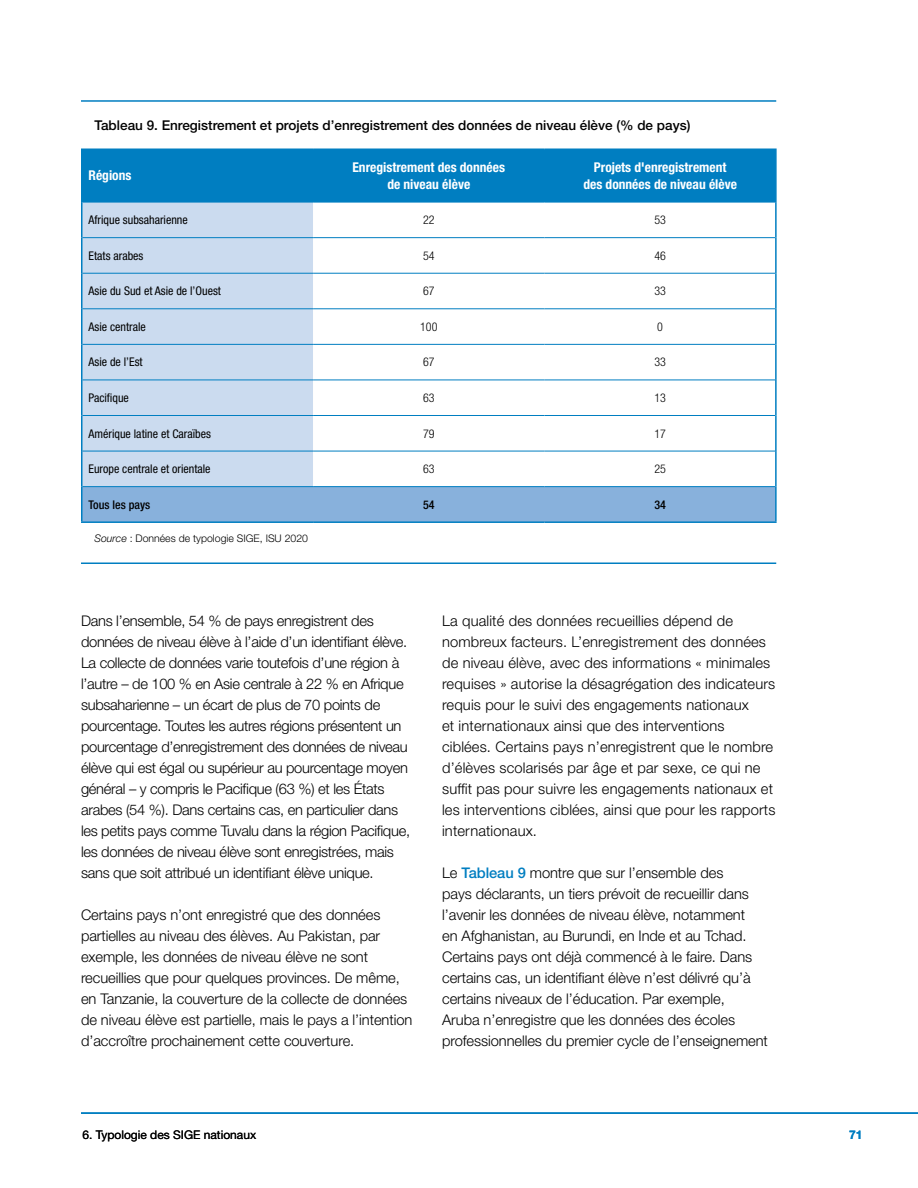
<style>
.page{position:relative;width:918px;height:1188px;background:#fff}
.page>*{position:absolute;margin:0;border:0;box-sizing:border-box;transform-origin:0 0}
.FR_TEXT_body{font:300 14.7px/21px "Helvetica Neue LT Std";letter-spacing:-.005em;color:#000}
.Table_text_Bold_COND{font:700 condensed 13.5px/16.2px "Helvetica Neue LT Std";color:#fff;text-align:center}
.FR_Figure_table{font:500 13.5px "Helvetica Neue LT Std";color:#000}
.FR_Table_text_Conden{font:condensed 12px "Helvetica Neue LT Std";color:#000}
.FR_Table_text{font:300 condensed 12px "Helvetica Neue LT Std";color:#000}
.t1{font:12px "Helvetica Neue LT Std";color:#000}
.Table_text_Medium_CO{font:500 condensed 12px "Helvetica Neue LT Std";color:#000}
.t2{font:700 12px "Helvetica Neue LT Std";color:#007ec1}
.FR_Source{font:300 10.5px "Helvetica Neue LT Std";color:#000}
.s1{font-style:italic}
.s2{font-weight:500;color:#007ec1}
</style>
<div class="page">
<hr style="left:81px;top:1112px;width:837px;height:2px;background:#007ec1">
<hr style="left:81px;top:100px;width:695px;height:2px;background:#007ec1">
<hr style="left:81px;top:562px;width:695px;height:2px;background:#007ec1">
<div style="left:82px;top:150px;width:693px;height:52px;background:#007ec1"></div>
<div style="left:82px;top:203px;width:231px;height:283px;background:#cbdbef"></div>
<svg style="left:313px;top:238px;width:462px;height:213px"></svg>
<div style="left:82px;top:487px;width:693px;height:34px;background:#88b1dc"></div>
<hr style="left:82px;top:237px;width:231px;height:1px;background:#007ec1">
<hr style="left:313px;top:237px;width:231px;height:1px;background:#007ec1">
<hr style="left:544px;top:237px;width:231px;height:1px;background:#007ec1">
<hr style="left:82px;top:273px;width:231px;height:1px;background:#007ec1">
<hr style="left:313px;top:273px;width:231px;height:1px;background:#007ec1">
<hr style="left:544px;top:273px;width:231px;height:1px;background:#007ec1">
<hr style="left:82px;top:308px;width:231px;height:1px;background:#007ec1">
<hr style="left:313px;top:308px;width:231px;height:1px;background:#007ec1">
<hr style="left:544px;top:308px;width:231px;height:1px;background:#007ec1">
<hr style="left:82px;top:344px;width:231px;height:1px;background:#007ec1">
<hr style="left:313px;top:344px;width:231px;height:1px;background:#007ec1">
<hr style="left:544px;top:344px;width:231px;height:1px;background:#007ec1">
<hr style="left:82px;top:380px;width:231px;height:1px;background:#007ec1">
<hr style="left:313px;top:380px;width:231px;height:1px;background:#007ec1">
<hr style="left:544px;top:380px;width:231px;height:1px;background:#007ec1">
<hr style="left:82px;top:415px;width:231px;height:1px;background:#007ec1">
<hr style="left:313px;top:415px;width:231px;height:1px;background:#007ec1">
<hr style="left:544px;top:415px;width:231px;height:1px;background:#007ec1">
<hr style="left:82px;top:451px;width:231px;height:1px;background:#007ec1">
<hr style="left:313px;top:451px;width:231px;height:1px;background:#007ec1">
<hr style="left:544px;top:451px;width:231px;height:1px;background:#007ec1">
<hr style="left:313px;top:202px;width:231px;height:1px;background:#007ec1">
<hr style="left:544px;top:202px;width:231px;height:1px;background:#007ec1">
<hr style="left:82px;top:202px;width:231px;height:1px;background:#007ec1">
<hr style="left:82px;top:486px;width:231px;height:1px;background:#007ec1">
<hr style="left:313px;top:486px;width:231px;height:1px;background:#007ec1">
<hr style="left:544px;top:486px;width:231px;height:1px;background:#007ec1">
<hr style="left:81px;top:148px;width:232px;height:2px;background:#007ec1">
<hr style="left:81px;top:150px;width:1px;height:52px;background:#007ec1">
<hr style="left:313px;top:148px;width:231px;height:2px;background:#007ec1">
<hr style="left:544px;top:148px;width:233px;height:2px;background:#007ec1">
<hr style="left:775px;top:150px;width:2px;height:52px;background:#007ec1">
<hr style="left:81px;top:202px;width:1px;height:36px;background:#007ec1">
<hr style="left:775px;top:202px;width:2px;height:36px;background:#007ec1">
<hr style="left:81px;top:238px;width:1px;height:35px;background:#007ec1">
<hr style="left:775px;top:238px;width:2px;height:35px;background:#007ec1">
<hr style="left:81px;top:273px;width:1px;height:36px;background:#007ec1">
<hr style="left:775px;top:273px;width:2px;height:36px;background:#007ec1">
<hr style="left:81px;top:309px;width:1px;height:35px;background:#007ec1">
<hr style="left:775px;top:309px;width:2px;height:35px;background:#007ec1">
<hr style="left:81px;top:344px;width:1px;height:36px;background:#007ec1">
<hr style="left:775px;top:344px;width:2px;height:36px;background:#007ec1">
<hr style="left:81px;top:380px;width:1px;height:35px;background:#007ec1">
<hr style="left:775px;top:380px;width:2px;height:35px;background:#007ec1">
<hr style="left:81px;top:415px;width:1px;height:36px;background:#007ec1">
<hr style="left:775px;top:415px;width:2px;height:36px;background:#007ec1">
<hr style="left:81px;top:451px;width:1px;height:36px;background:#007ec1">
<hr style="left:775px;top:451px;width:2px;height:36px;background:#007ec1">
<hr style="left:81px;top:487px;width:1px;height:34px;background:#007ec1">
<hr style="left:775px;top:487px;width:2px;height:34px;background:#007ec1">
<hr style="left:81px;top:521px;width:232px;height:2px;background:#007ec1">
<hr style="left:313px;top:521px;width:231px;height:2px;background:#007ec1">
<hr style="left:544px;top:521px;width:233px;height:2px;background:#007ec1">
<p class="FR_Figure_table" style="left:94px;top:117px;width:597px">Tableau 9. Enregistrement et projets d’enregistrement des données de niveau élève (% de pays)</p>
<p class="Table_text_Bold_COND" style="left:88px;top:167px;width:44px">Régions</p>
<p class="Table_text_Bold_COND" style="left:352px;top:159px;width:154px">Enregistrement des données de niveau élève</p>
<p class="Table_text_Bold_COND" style="left:583px;top:159px;width:155px">Projets d'enregistrement des données de niveau élève</p>
<p class="FR_Table_text_Conden" style="left:88px;top:213px;width:101px">Afrique subsaharienne</p>
<p class="FR_Table_text" style="left:423px;top:213px;width:13px">22</p>
<p class="FR_Table_text" style="left:654px;top:213px;width:13px">53</p>
<p class="FR_Table_text_Conden" style="left:88px;top:249px;width:56px">Etats arabes</p>
<p class="FR_Table_text" style="left:423px;top:249px;width:13px">54</p>
<p class="FR_Table_text" style="left:654px;top:249px;width:13px">46</p>
<p class="FR_Table_text_Conden" style="left:88px;top:284px;width:134px">Asie du Sud et Asie de l’Ouest</p>
<p class="FR_Table_text" style="left:423px;top:284px;width:13px">67</p>
<p class="FR_Table_text" style="left:654px;top:284px;width:13px">33</p>
<p class="FR_Table_text_Conden" style="left:88px;top:320px;width:59px">Asie centrale</p>
<p class="FR_Table_text" style="left:420px;top:320px;width:19px">100</p>
<p class="FR_Table_text" style="left:657px;top:320px;width:7px">0</p>
<p class="FR_Table_text_Conden" style="left:88px;top:355px;width:56px">Asie de l’Est</p>
<p class="FR_Table_text" style="left:423px;top:355px;width:13px">67</p>
<p class="FR_Table_text" style="left:654px;top:355px;width:13px">33</p>
<p class="FR_Table_text_Conden" style="left:88px;top:391px;width:42px">Pacifique</p>
<p class="FR_Table_text" style="left:423px;top:391px;width:13px">63</p>
<p class="FR_Table_text" style="left:654px;top:391px;width:13px">13</p>
<p class="FR_Table_text_Conden" style="left:88px;top:426px;width:124px">Amérique latine et Caraïbes</p>
<p class="FR_Table_text" style="left:423px;top:426px;width:13px">79</p>
<p class="FR_Table_text" style="left:654px;top:426px;width:13px">17</p>
<p class="FR_Table_text_Conden" style="left:88px;top:462px;width:124px">Europe centrale et orientale</p>
<p class="FR_Table_text" style="left:423px;top:462px;width:13px">63</p>
<p class="FR_Table_text" style="left:654px;top:462px;width:13px">25</p>
<p class="Table_text_Medium_CO" style="left:88px;top:497px;width:63px">Tous les pays</p>
<p class="Table_text_Medium_CO" style="left:423px;top:497px;width:13px">54</p>
<p class="Table_text_Medium_CO" style="left:654px;top:497px;width:13px">34</p>
<p class="FR_Source" style="left:94px;top:532px;width:215px"><span class="s1">Source</span> : Données de typologie SIGE, ISU 2020</p>
<p class="FR_TEXT_body" style="left:81px;top:610px;width:331px">Dans l’ensemble, 54 % de pays enregistrent des données de niveau élève à l’aide d’un identifiant élève.<br>La collecte de données varie toutefois d’une région à l’autre – de 100 % en Asie centrale à 22 % en Afrique subsaharienne – un écart de plus de 70 points de pourcentage. Toutes les autres régions présentent un pourcentage d’enregistrement des données de niveau élève qui est égal ou supérieur au pourcentage moyen général – y compris le Pacifique (63 %) et les États arabes (54 %). Dans certains cas, en particulier dans les petits pays comme Tuvalu dans la région Pacifique, les données de niveau élève sont enregistrées, mais sans que soit attribué un identifiant élève unique.</p>
<p class="FR_TEXT_body" style="left:81px;top:904px;width:333px">Certains pays n’ont enregistré que des données partielles au niveau des élèves. Au Pakistan, par exemple, les données de niveau élève ne sont recueillies que pour quelques provinces. De même, en Tanzanie, la couverture de la collecte de données de niveau élève est partielle, mais le pays a l’intention d’accroître prochainement cette couverture.</p>
<p class="FR_TEXT_body" style="left:442px;top:610px;width:335px">La qualité des données recueillies dépend de nombreux facteurs. L’enregistrement des données de niveau élève, avec des informations « minimales requises » autorise la désagrégation des indicateurs requis pour le suivi des engagements nationaux<br>et internationaux ainsi que des interventions ciblées. Certains pays n’enregistrent que le nombre d’élèves scolarisés par âge et par sexe, ce qui ne suffit pas pour suivre les engagements nationaux et les interventions ciblées, ainsi que pour les rapports internationaux.</p>
<p class="FR_TEXT_body" style="left:442px;top:862px;width:327px">Le <span class="s2">Tableau 9</span> montre que sur l’ensemble des<br>pays déclarants, un tiers prévoit de recueillir dans l’avenir les données de niveau élève, notamment<br>en Afghanistan, au Burundi, en Inde et au Tchad.<br>Certains pays ont déjà commencé à le faire. Dans certains cas, un identifiant élève n’est délivré qu’à certains niveaux de l’éducation. Par exemple,<br>Aruba n’enregistre que les données des écoles professionnelles du premier cycle de l’enseignement</p>
<p class="t1" style="left:82px;top:1127px;width:175px">6. Typologie des SIGE nationaux</p>
<p class="t2" style="left:849px;top:1127px;width:15px">71</p>
</div>
